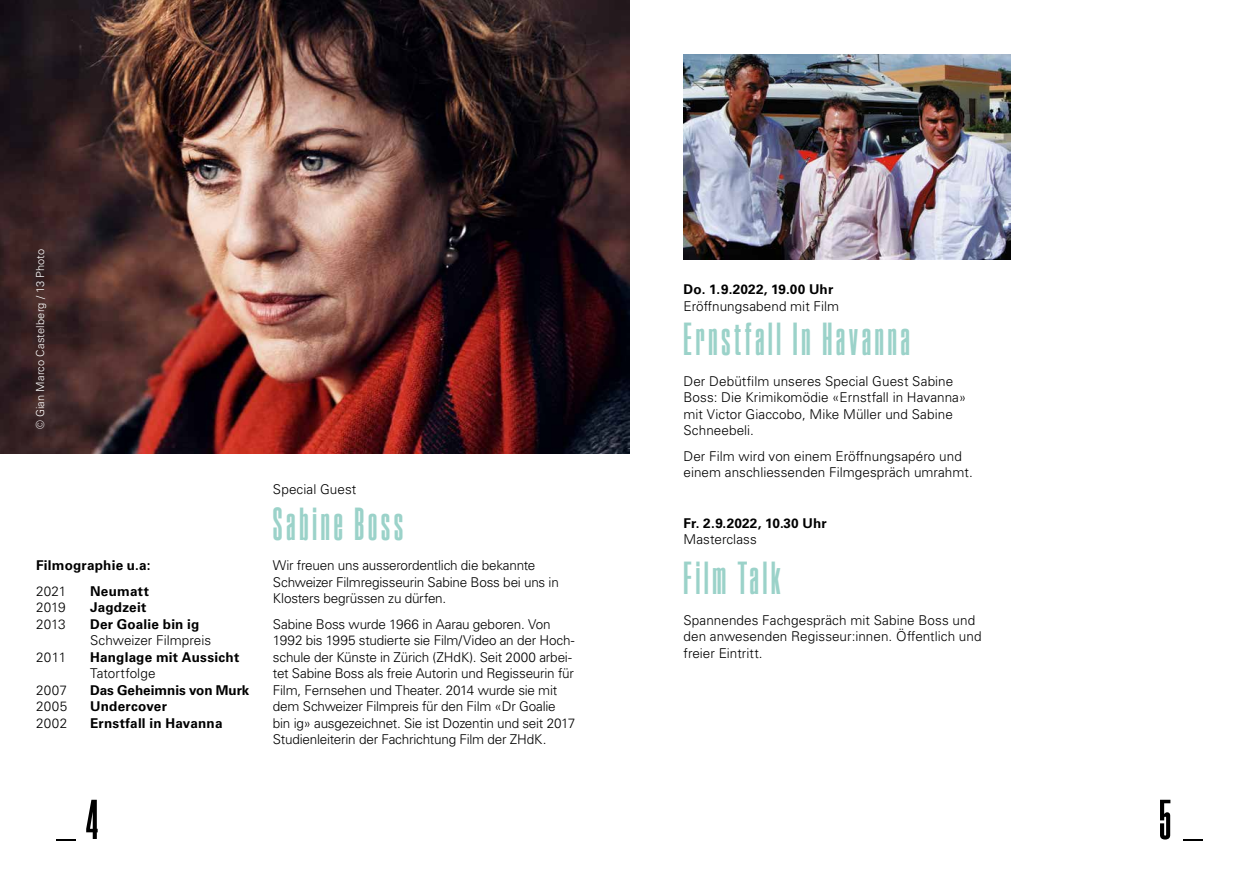
<style>
.page{position:relative;width:1259px;height:893px;background:#fff}
.page>*{position:absolute;margin:0;border:0;box-sizing:border-box;transform-origin:0 0}
.t1{font:800 54.45px "ES Nein";color:#000}
.t2{font:800 45px "ES Nein";letter-spacing:.085em;color:#9bd2c9}
.t3{font:300 13.5px/16.5px "Univers LT Pro 45";letter-spacing:-.01em;color:#000}
.t4{font:700 13.5px "Univers LT Pro 65";letter-spacing:.015em;color:#000}
.t5{font:700 13.5px "Univers LT Pro 65";letter-spacing:-.005em;color:#000}
.t6{font:300 11.1px "Univers LT Pro 45";letter-spacing:.01em;color:#fff}
</style>
<div class="page">
<img style="left:0;top:0;width:629px;height:454px">
<img style="left:683px;top:54px;width:327px;height:206px">
<p class="t6" style="left:33px;top:429px;width:182px;rotate:-90deg">© Gian Marco Castelberg / 13 Photo</p>
<p class="t4" style="left:36px;top:556px;width:116px">Filmographie u.a:</p>
<p class="t3" style="left:36px;top:582px;width:32px">2021</p>
<p class="t4" style="left:90px;top:581px;width:60px">Neumatt</p>
<p class="t3" style="left:36px;top:599px;width:31px">2019</p>
<p class="t4" style="left:90px;top:598px;width:58px">Jagdzeit</p>
<p class="t3" style="left:36px;top:615px;width:31px">2013</p>
<p class="t4" style="left:90px;top:614px;width:111px">Der Goalie bin ig</p>
<p class="t3" style="left:90px;top:632px;width:122px">Schweizer Filmpreis</p>
<p class="t3" style="left:36px;top:648px;width:32px">2011</p>
<p class="t4" style="left:90px;top:647px;width:151px">Hanglage mit Aussicht</p>
<p class="t3" style="left:90px;top:665px;width:67px">Tatortfolge</p>
<p class="t3" style="left:36px;top:681px;width:32px">2007</p>
<p class="t5" style="left:90px;top:680px;width:161px">Das Geheimnis von Murk</p>
<p class="t3" style="left:36px;top:698px;width:33px">2005</p>
<p class="t4" style="left:90px;top:697px;width:78px">Undercover</p>
<p class="t3" style="left:36px;top:714px;width:33px">2002</p>
<p class="t4" style="left:90px;top:713px;width:134px">Ernstfall in Havanna</p>
<p class="t3" style="left:273px;top:481px;width:85px">Special Guest</p>
<h2 class="t2" style="left:273px;top:500px;width:132px">Sabine Boss</h2>
<p class="t3" style="left:273px;top:557px;width:287px">Wir freuen uns ausserordentlich die bekannte<br>Schweizer Filmregisseurin Sabine Boss bei uns in<br>Klosters begrüssen zu dürfen.</p>
<p class="t3" style="left:273px;top:615px;width:304px">Sabine Boss wurde 1966 in Aarau geboren. Von 1992 bis 1995 studierte sie Film/Video an der Hoch&shy;schule der Künste in Zürich (ZHdK). Seit 2000 arbei&shy;tet Sabine Boss als freie Autorin und Regisseurin für Film, Fernsehen und Theater. 2014 wurde sie mit dem Schweizer Filmpreis für den Film «Dr Goalie bin ig» ausgezeichnet. Sie ist Dozentin und seit 2017<br>Studienleiterin der Fachrichtung Film der ZHdK.</p>
<p class="t4" style="left:683px;top:280px;width:151px">Do. 1. 9.2022, 19.00 Uhr</p>
<p class="t3" style="left:683px;top:298px;width:157px">Eröffnungsabend mit Film</p>
<h2 class="t2" style="left:683px;top:316px;width:228px">Ernstfall In Havanna</h2>
<p class="t3" style="left:683px;top:372px;width:284px">Der Debütfilm unseres Special Guest Sabine Boss: Die Krimikomödie «Ernstfall in Havanna» mit Victor Giaccobo, Mike Müller und Sabine Schneebeli.</p>
<p class="t3" style="left:683px;top:447px;width:291px">Der Film wird von einem Eröffnungsapéro und einem anschliessenden Filmgespräch umrahmt.</p>
<p class="t4" style="left:683px;top:514px;width:145px">Fr. 2.9.2022, 10.30 Uhr</p>
<p class="t3" style="left:683px;top:531px;width:75px">Masterclass</p>
<h2 class="t2" style="left:683px;top:555px;width:98px">Film Talk</h2>
<p class="t3" style="left:683px;top:611px;width:300px">Spannendes Fachgespräch mit Sabine Boss und den anwesenden Regisseur:innen. Öffentlich und freier Eintritt.</p>
<h1 class="t1" style="left:54px;top:791px;width:45px">_4</h1>
<h1 class="t1" style="left:1159px;top:791px;width:47px">5_</h1>
</div>
